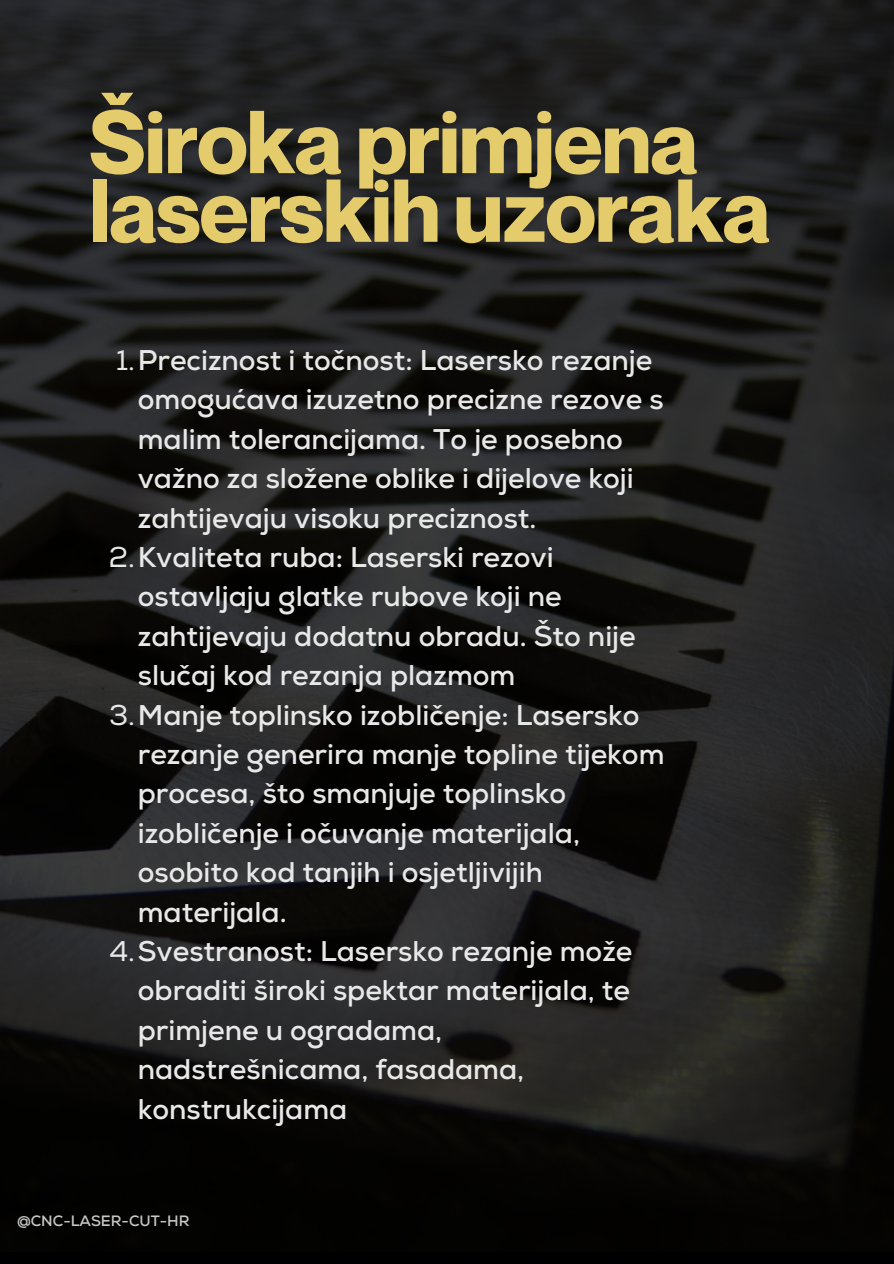
<style>
.page{position:relative;width:894px;height:1264px;background:#fff}
.page>*{position:absolute;margin:0;border:0;box-sizing:border-box;transform-origin:0 0}
.t1{font:700 87px/68.7px "Neue Montreal";letter-spacing:-.01em;color:#e4cb6c}
.t2{font:700 28.5px/39.3px "Nexa";color:#e8e8e9}
.t3{font:700 15px "Nexa";color:#fff}
.s1{font-weight:400}
</style>
<div class="page">
<img style="left:0;top:0;width:893px;height:1251px">
<h1 class="t1" style="left:89px;top:107px;width:683px">Široka primjena laserskih uzoraka</h1>
<p class="t2" style="left:138px;top:341px;width:527px;text-indent:-22px"><span class="s1">1.</span>Preciznost i točnost: Lasersko rezanje omogućava izuzetno precizne rezove s malim tolerancijama. To je posebno važno za složene oblike i dijelove koji zahtijevaju visoku preciznost.</p>
<p class="t2" style="left:138px;top:538px;width:499px;text-indent:-29px"><span class="s1">2.</span>Kvaliteta ruba: Laserski rezovi ostavljaju glatke rubove koji ne zahtijevaju dodatnu obradu. Što nije slučaj kod rezanja plazmom</p>
<p class="t2" style="left:138px;top:696px;width:528px;text-indent:-29px"><span class="s1">3.</span>Manje toplinsko izobličenje: Lasersko rezanje generira manje topline tijekom procesa, što smanjuje toplinsko izobličenje i očuvanje materijala, osobito kod tanjih i osjetljivijih materijala.</p>
<p class="t2" style="left:138px;top:932px;width:496px;text-indent:-28px"><span class="s1">4.</span>Svestranost: Lasersko rezanje može obraditi široki spektar materijala, te primjene u ogradama, nadstrešnicama, fasadama, konstrukcijama</p>
<p class="t3" style="left:17px;top:1211px;width:174px">@CNC-LASER-CUT-HR</p>
</div>
